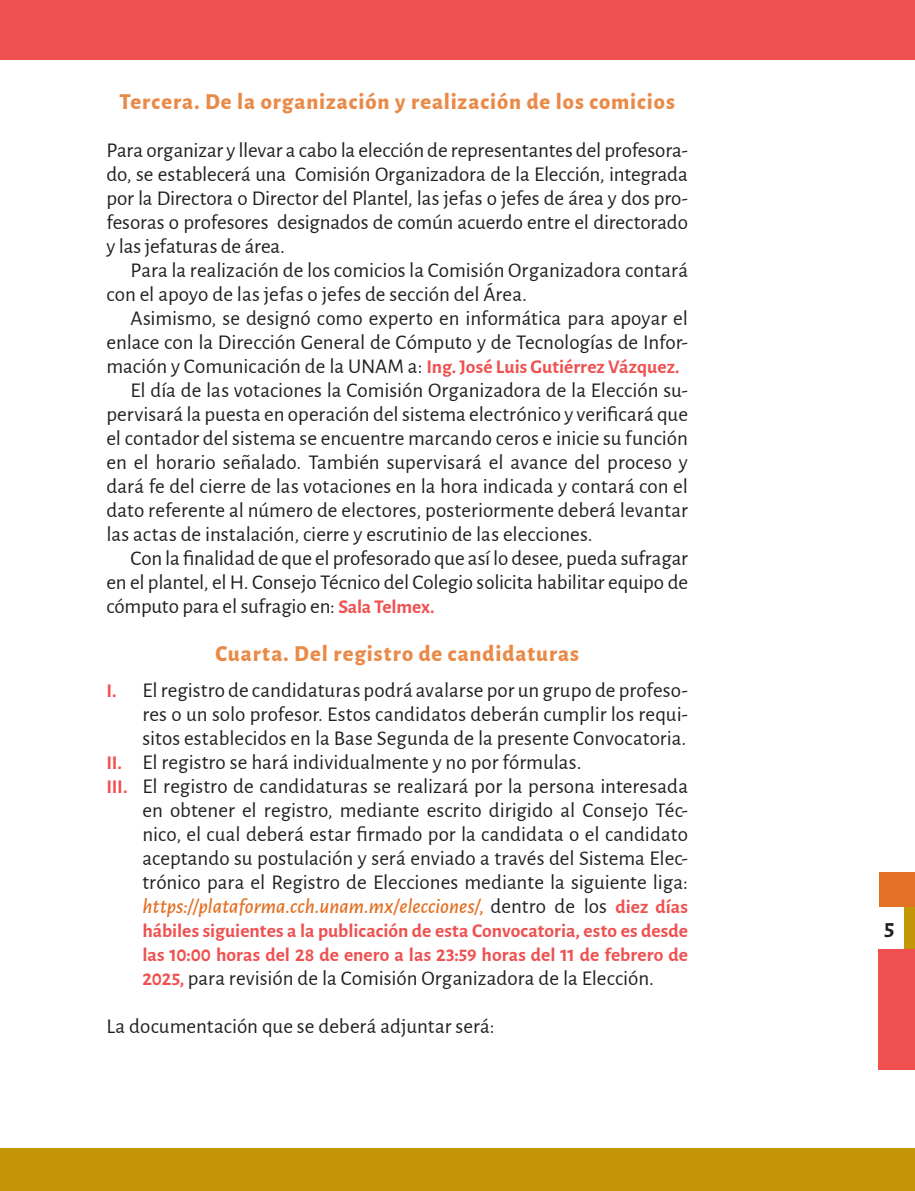
<style>
.page{position:relative;width:915px;height:1191px;background:#fff}
.page>*{position:absolute;margin:0;border:0;box-sizing:border-box;transform-origin:0 0}
.t1{font:700 24px "Alegreya Sans";color:#231f20}
.t2{font:800 22.5px "Alegreya Sans";letter-spacing:.04em;color:#e98a48}
.t3{font:21px/24px "Alegreya Sans";color:#231f20;text-align:justify}
.t4{font:italic 500 21px "Alegreya Sans";color:#e37125}
.t5{font:700 19.5px/24px "Alegreya Sans";color:#ef5050}
.s1{font-weight:700;font-size:19.5px;color:#ef5050}
.s2{font-weight:400;font-style:normal;color:#231f20}
.s3{font-weight:700;font-style:normal;font-size:19.5px;color:#ef5050}
</style>
<div class="page">
<div style="left:904px;top:895px;width:10px;height:56px;background:#c49608"></div>
<div style="left:877px;top:949px;width:37px;height:120px;background:#ef5050"></div>
<div style="left:879px;top:872px;width:35px;height:34px;background:#e37125"></div>
<div style="left:0;top:0;width:914px;height:60px;background:#ef5050"></div>
<div style="left:0;top:1147px;width:914px;height:44px;background:#c49608"></div>
<p class="t2" style="left:119px;top:85px;width:556px">Tercera. De la organización y realización de los comicios</p>
<p class="t3" style="left:106px;top:137px;width:583px">Para organizar y llevar a cabo la elección de representantes del profesora&shy;do, se establecerá una Comisión Organizadora de la Elección, integrada por la Directora o Director del Plantel, las jefas o jefes de área y dos pro&shy;fesoras o profesores designados de común acuerdo entre el directorado y las jefaturas de área.</p>
<p class="t3" style="left:106px;top:257px;width:583px;text-indent:24px">Para la realización de los comicios la Comisión Organizadora contará con el apoyo de las jefas o jefes de sección del Área.</p>
<p class="t3" style="left:130px;top:305px;width:559px">Asimismo, se designó como experto en informática para apoyar el</p>
<p class="t3" style="left:106px;top:329px;width:583px">enlace con la Dirección General de Cómputo y de Tecnologías de Infor-</p>
<p class="t3" style="left:106px;top:353px;width:574px">mación y Comunicación de la UNAM a: <span class="s1">Ing. José Luis Gutiérrez Vázquez.</span></p>
<p class="t3" style="left:130px;top:377px;width:559px">El día de las votaciones la Comisión Organizadora de la Elección su-</p>
<p class="t3" style="left:106px;top:401px;width:583px">pervisará la puesta en operación del sistema electrónico y verificará que</p>
<p class="t3" style="left:106px;top:425px;width:583px">el contador del sistema se encuentre marcando ceros e inicie su función</p>
<p class="t3" style="left:106px;top:449px;width:583px">en el horario señalado. También supervisará el avance del proceso y</p>
<p class="t3" style="left:106px;top:473px;width:583px">dará fe del cierre de las votaciones en la hora indicada y contará con el</p>
<p class="t3" style="left:106px;top:497px;width:583px">dato referente al número de electores, posteriormente deberá levantar</p>
<p class="t3" style="left:106px;top:521px;width:487px">las actas de instalación, cierre y escrutinio de las elecciones.</p>
<p class="t3" style="left:130px;top:545px;width:559px">Con la finalidad de que el profesorado que así lo desee, pueda sufragar</p>
<p class="t3" style="left:106px;top:569px;width:583px">en el plantel, el H. Consejo Técnico del Colegio solicita habilitar equipo de</p>
<p class="t3" style="left:106px;top:593px;width:329px">cómputo para el sufragio en: <span class="s1">Sala Telmex.</span></p>
<p class="t2" style="left:215px;top:637px;width:365px">Cuarta. Del registro de candidaturas</p>
<p class="t3" style="left:106px;top:677px;width:583px"><span class="s1">I.</span> El registro de candidaturas podrá avalarse por un grupo de profeso-</p>
<p class="t3" style="left:142px;top:701px;width:547px">res o un solo profesor. Estos candidatos deberán cumplir los requi-</p>
<p class="t3" style="left:142px;top:725px;width:545px">sitos establecidos en la Base Segunda de la presente Convocatoria.</p>
<p class="t3" style="left:106px;top:749px;width:476px"><span class="s1">II.</span> El registro se hará individualmente y no por fórmulas.</p>
<p class="t3" style="left:106px;top:773px;width:583px"><span class="s1">III.</span> El registro de candidaturas se realizará por la persona interesada</p>
<p class="t3" style="left:142px;top:797px;width:547px">en obtener el registro, mediante escrito dirigido al Consejo Téc-</p>
<p class="t3" style="left:142px;top:821px;width:547px">nico, el cual deberá estar firmado por la candidata o el candidato</p>
<p class="t3" style="left:142px;top:845px;width:547px">aceptando su postulación y será enviado a través del Sistema Elec-</p>
<p class="t3" style="left:142px;top:869px;width:547px">trónico para el Registro de Elecciones mediante la siguiente liga:</p>
<p class="t4" style="left:142px;top:891px;width:547px">https://plataforma.cch.unam.mx/elecciones/, <span class="s2">dentro de los</span> <span class="s3">diez días</span></p>
<p class="t5" style="left:142px;top:917px;width:547px">hábiles siguientes a la publicación de esta Convocatoria, esto es desde las 10:00 horas del 28 de enero a las 23:59 horas del 11 de febrero de</p>
<p class="t3" style="left:142px;top:965px;width:513px"><span class="s1">2025,</span> para revisión de la Comisión Organizadora de la Elección.</p>
<p class="t3" style="left:106px;top:1013px;width:390px">La documentación que se deberá adjuntar será:</p>
<p class="t1" style="left:883px;top:912px;width:12px">5</p>
</div>
